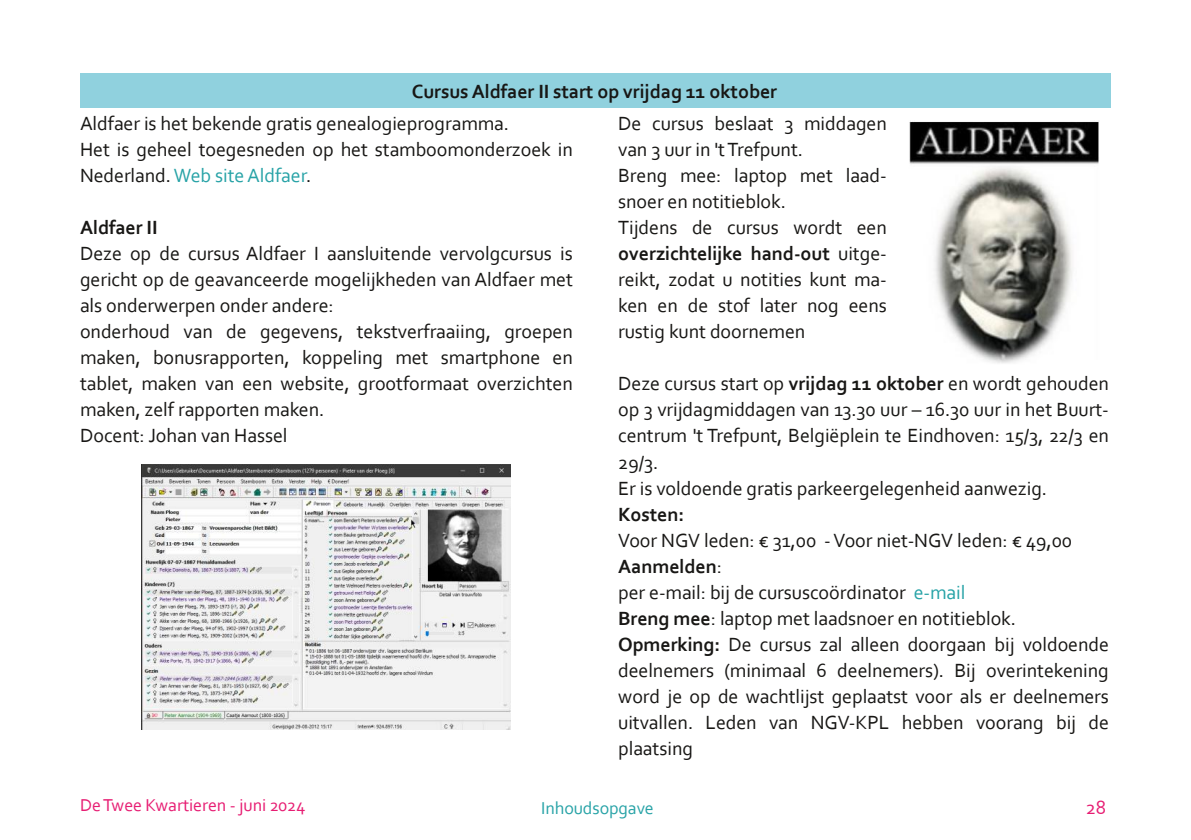
<style>
.page{position:relative;width:1191px;height:840px;background:#fff}
.page>*{position:absolute;margin:0;border:0;box-sizing:border-box;transform-origin:0 0}
.t1{font:20px/26px "Corbel";letter-spacing:-.005em;color:#181715}
.t2{font:700 20px "Corbel";letter-spacing:-.005em;color:#181715}
.t3{font:20px "Corbel";color:#e71d73}
.t4{font:18px "Corbel";letter-spacing:-.005em;color:#e71d73}
.t5{font:18px "Corbel";letter-spacing:-.005em;color:#28a3a7}
.s1{color:#28a3a7}
.s2{font-weight:700}
</style>
<div class="page">
<div style="left:80px;top:74px;width:1031px;height:34px;background:#90d1de"></div>
<img style="left:909px;top:121px;width:190px;height:242px">
<img style="left:141px;top:464px;width:369px;height:265px">
<p class="t2" style="left:412px;top:83px;width:367px">CursusAldfaer II start op vrijdag 11 oktober</p>
<p class="t1" style="left:80px;top:112px;width:494px">Aldfaer is het bekende gratis genealogieprogramma.<br>Het is geheel toegesneden op het stamboomonderzoek in<br>Nederland.<span class="s1">Web siteAldfaer</span>.</p>
<p class="t2" style="left:80px;top:219px;width:79px">Aldfaer II</p>
<p class="t1" style="left:80px;top:242px;width:494px">Deze op de cursus Aldfaer I aansluitende vervolgcursus is gericht op de geavanceerde mogelijkheden van Aldfaer met als onderwerpen onder andere:<br>onderhoud van de gegevens, tekstverfraaiing, groepen maken, bonusrapporten, koppeling met smartphone en tablet, maken van een website, grootformaat overzichten maken, zelf rapporten maken.<br>Docent: Johan van Hassel</p>
<p class="t1" style="left:618px;top:112px;width:270px">De cursus beslaat 3 middagen van 3 uur in 'tTrefpunt.<br>Breng mee: laptop met laad‐ snoer en notitieblok.<br>Tijdens de cursus wordt een <span class="s2">overzichtelijke hand‐out</span> uitge‐ reikt, zodat u notities kunt ma‐ ken en de stof later nog eens rustig kunt doornemen</p>
<p class="t1" style="left:618px;top:372px;width:492px">Deze cursus start op <span class="s2">vrijdag 11 oktober</span> en wordt gehouden op 3 vrijdagmiddagen van 13.30 uur – 16.30 uur in het Buurt‐ centrum 't Trefpunt, Belgiëplein te Eindhoven: 15/3, 22/3 en 29/3.<br>Er is voldoende gratis parkeergelegenheid aanwezig.</p>
<p class="t2" style="left:618px;top:505px;width:68px">Kosten:</p>
<p class="t1" style="left:618px;top:528px;width:492px">Voor NGV leden: € 31,00 ‐Voor niet‐NGV leden: € 49,00<br><span class="s2">Aanmelden</span>:<br>per e‐mail: bij de cursuscoördinator <span class="s1">e‐mail<br></span><span class="s2">Breng mee</span>: laptop met laadsnoer en notitieblok.<br><span class="s2">Opmerking:</span> De cursus zal alleen doorgaan bij voldoende deelnemers (minimaal 6 deelnemers). Bij overintekening word je op de wachtlijst geplaatst voor als er deelnemers uitvallen. Leden van NGV‐KPL hebben voorang bij de plaatsing</p>
<p class="t4" style="left:80px;top:796px;width:227px">DeTwee Kwartieren ‐ juni 2024</p>
<p class="t5" style="left:541px;top:799px;width:114px">Inhoudsopgave</p>
<p class="t3" style="left:1085px;top:798px;width:22px">28</p>
</div>
